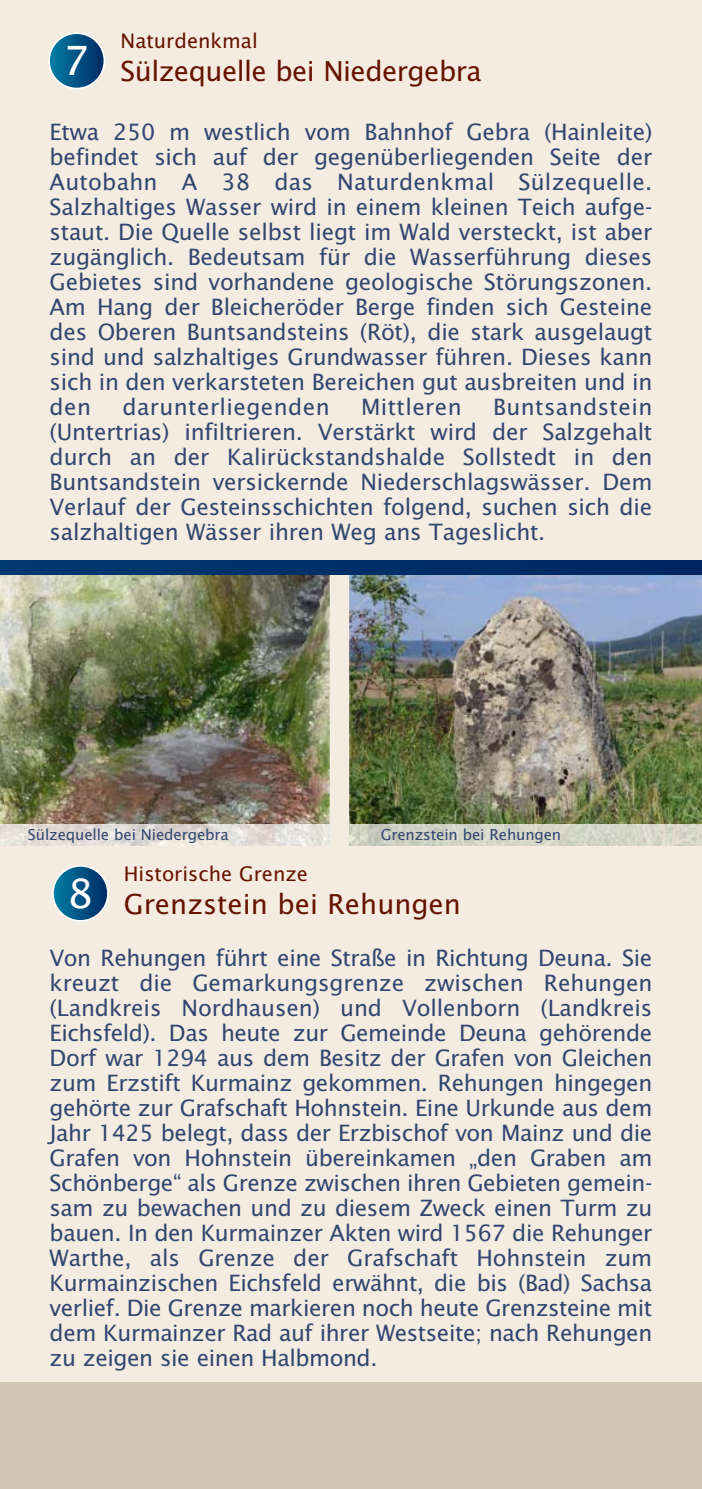
<style>
.page{position:relative;width:702px;height:1489px;background:#fff}
.page>*{position:absolute;margin:0;border:0;box-sizing:border-box;transform-origin:0 0}
.t1{font:27.5px "Lucida Sans";letter-spacing:-.02em;color:#671200}
.t2{font:27.5px "Lucida Sans";color:#671200}
.t3{font:22.5px/25px "Lucida Sans";letter-spacing:-.01em;color:#314671;text-align:justify}
.t4{font:22.5px "Lucida Sans";letter-spacing:.02em;color:#314671}
.t5{font:20px "Lucida Sans";color:#671200}
.t6{font:15px "Lucida Sans";letter-spacing:-.01em;color:#314671}
</style>
<div class="page">
<div style="left:0;top:0;width:702px;height:1488px;background:#f4ece0"></div>
<div style="left:0;top:1382px;width:702px;height:106px;background:#d2c7b5"></div>
<svg style="left:49px;top:33px;width:55px;height:55px;background:#075888"></svg>
<div style="left:48px;top:32px;width:57px;height:57px;border:2px solid #fff;border-radius:50%"></div>
<img style="left:0;top:574px;width:330px;height:271px">
<img style="left:349px;top:574px;width:353px;height:250px">
<hr style="left:0;top:845px;width:329px;height:1px;background:#fcfaf6">
<img style="left:0;top:824px;width:329px;height:21px">
<img style="left:349px;top:824px;width:353px;height:21px">
<div style="left:0;top:560px;width:702px;height:14px;background:#002f68"></div>
<svg style="left:53px;top:865px;width:55px;height:55px;background:#085988"></svg>
<div style="left:52px;top:865px;width:57px;height:56px;border:2px solid #fff;border-radius:50%"></div>
<p class="t5" style="left:120px;top:32px;width:139px">Naturdenkmal</p>
<p class="t1" style="left:64px;top:59px;width:419px"><sup>7</sup> Sülzequelle bei Niedergebra</p>
<p class="t3" style="left:50px;top:121px;width:604px">Etwa 250 m westlich vom Bahnhof Gebra (Hainleite) befindet sich auf der gegenüberliegenden Seite der Autobahn A 38 das Naturdenkmal Sülzequelle.<br>Salzhaltiges Wasser wird in einem kleinen Teich aufge&shy;staut. Die Quelle selbst liegt im Wald versteckt, ist aber zugänglich. Bedeutsam für die Wasserführung dieses Gebietes sind vorhandene geologische Störungszonen.<br>Am Hang der Bleicheröder Berge finden sich Gesteine des Oberen Buntsandsteins (Röt), die stark ausgelaugt sind und salzhaltiges Grundwasser führen. Dieses kann sich in den verkarsteten Bereichen gut ausbreiten und in den</p>
<p class="t3" style="left:50px;top:396px;width:604px;text-indent:443px">Buntsandstein (Untertrias) infiltrieren. Verstärkt wird der Salzgehalt durch an der Kalirückstandshalde Sollstedt in den Buntsandstein versickernde Niederschlagswässer. Dem Verlauf der Gesteinsschichten folgend, suchen sich die salzhaltigen Wässer ihren Weg ans Tageslicht.</p>
<p class="t4" style="left:122px;top:397px;width:209px">darunterliegenden</p>
<p class="t4" style="left:361px;top:397px;width:102px">Mittleren</p>
<p class="t6" style="left:28px;top:827px;width:202px">Sülzequelle bei Niedergebra</p>
<p class="t6" style="left:380px;top:827px;width:182px">Grenzstein bei Rehungen</p>
<p class="t5" style="left:124px;top:865px;width:186px">Historische Grenze</p>
<p class="t2" style="left:67px;top:892px;width:395px"><sup>8</sup> Grenzstein bei Rehungen</p>
<p class="t3" style="left:50px;top:946px;width:604px">Von Rehungen führt eine Straße in Richtung Deuna. Sie kreuzt die Gemarkungsgrenze zwischen Rehungen (Landkreis Nordhausen) und Vollenborn (Landkreis Eichsfeld). Das heute zur Gemeinde Deuna gehörende Dorf war 1294 aus dem Besitz der Grafen von Gleichen zum Erzstift Kurmainz gekommen. Rehungen hingegen gehörte zur Grafschaft Hohnstein. Eine Urkunde aus dem Jahr 1425 belegt, dass der Erzbischof von Mainz und die Grafen von Hohnstein übereinkamen „den Graben am Schönberge“ als Grenze zwischen ihren Gebieten gemein&shy;sam zu bewachen und zu diesem Zweck einen Turm zu bauen. In den Kurmainzer Akten wird 1567 die Rehunger Warthe, als Grenze der Grafschaft Hohnstein zum Kurmainzischen Eichsfeld erwähnt, die bis (Bad) Sachsa verlief. Die Grenze markieren noch heute Grenzsteine mit dem Kurmainzer Rad auf ihrer Westseite; nach Rehungen zu zeigen sie einen Halbmond.</p>
</div>
